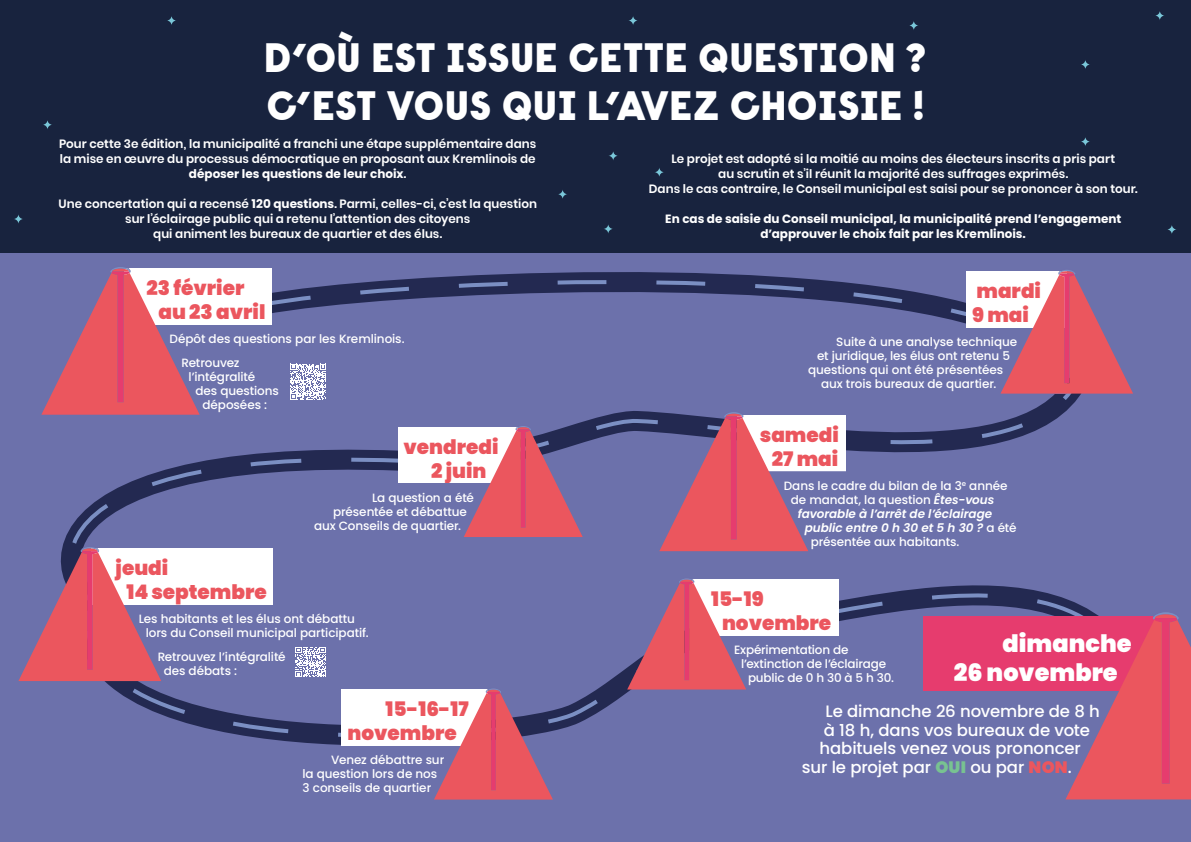
<style>
.page{position:relative;width:1191px;height:842px;background:#fff}
.page>*{position:absolute;margin:0;border:0;box-sizing:border-box;transform-origin:0 0}
.t1{font:40px/48px "Raisonne Pro Poster";letter-spacing:.01em;color:#fff}
.t2{font:900 24px/28.8px "Poppins";color:#fff}
.t3{font:900 20px/24px "Poppins";color:#eb565e}
.t4{font:500 16.5px "Poppins";letter-spacing:-.01em;color:#fff}
.t5{font:500 12px/14px "Poppins";letter-spacing:-.005em;color:#fff}
.t6{font:600 12px/15px "Poppins";color:#fff;text-align:center}
.t7{font:700 12px/15px "Poppins";color:#fff;text-align:center}
.t8{font:italic 600 12px "Poppins";letter-spacing:-.005em;color:#fff}
.s1{font-weight:700}
.s2{font-weight:600;font-style:italic}
.s3{font-weight:500;font-style:normal}
.s4{font-weight:900;color:#78c291}
.s5{font-weight:900;color:#eb565e}
</style>
<div class="page">
<div style="left:0;top:252px;width:1191px;height:590px;background:#6c71ab"></div>
<svg style="left:271px;top:268px;width:695px;height:57px"></svg>
<div style="left:0;top:0;width:1191px;height:252px;background:#18233e"></div>
<svg style="left:608px;top:151px;width:10px;height:10px"></svg>
<svg style="left:654px;top:167px;width:10px;height:10px"></svg>
<svg style="left:603px;top:224px;width:10px;height:10px"></svg>
<svg style="left:557px;top:189px;width:10px;height:10px"></svg>
<svg style="left:13px;top:214px;width:10px;height:10px"></svg>
<svg style="left:43px;top:120px;width:9px;height:10px"></svg>
<svg style="left:167px;top:16px;width:9px;height:10px"></svg>
<svg style="left:909px;top:21px;width:9px;height:9px"></svg>
<svg style="left:628px;top:16px;width:10px;height:10px"></svg>
<svg style="left:1080px;top:60px;width:10px;height:9px"></svg>
<svg style="left:1154px;top:11px;width:10px;height:10px"></svg>
<svg style="left:1080px;top:137px;width:10px;height:10px"></svg>
<svg style="left:1166px;top:225px;width:10px;height:9px"></svg>
<svg style="left:63px;top:449px;width:335px;height:96px"></svg>
<svg style="left:572px;top:394px;width:509px;height:49px"></svg>
<div style="left:398px;top:427px;width:120px;height:56px;background:#fff"></div>
<div style="left:308px;top:483px;width:210px;height:54px;background:#6c71ab"></div>
<svg style="left:464px;top:425px;width:119px;height:112px"></svg>
<svg style="left:659px;top:409px;width:391px;height:142px"></svg>
<svg style="left:553px;top:679px;width:73px;height:47px"></svg>
<div style="left:692px;top:579px;width:147px;height:57px;background:#fff"></div>
<svg style="left:612px;top:578px;width:134px;height:115px"></svg>
<svg style="left:839px;top:585px;width:352px;height:214px"></svg>
<div style="left:966px;top:271px;width:100px;height:57px;background:#fff"></div>
<div style="left:124px;top:268px;width:147px;height:57px;background:#fff"></div>
<svg style="left:290px;top:364px;width:36px;height:36px"></svg>
<svg style="left:41px;top:267px;width:159px;height:148px"></svg>
<svg style="left:18px;top:545px;width:535px;height:254px"></svg>
<svg style="left:1000px;top:270px;width:133px;height:124px"></svg>
<h1 class="t1" style="left:264px;top:33px;width:664px">D’OÙ EST ISSUE CETTE QUESTION ?<br>C’EST VOUS QUI L’AVEZ CHOISIE !</h1>
<p class="t6" style="left:649px;top:152px;width:490px">Le projet est adopté si la moitié au moins des électeurs inscrits a pris part<br>au scrutin et s’il réunit la majorité des suffrages exprimés.<br>Dans le cas contraire, le Conseil municipal est saisi pour se prononcer à son tour.</p>
<p class="t7" style="left:665px;top:211px;width:457px">En cas de saisie du Conseil municipal, la municipalité prend l’engagement d’approuver le choix fait par les Kremlinois.</p>
<p class="t6" style="left:59px;top:137px;width:479px">Pour cette 3e édition, la municipalité a franchi une étape supplémentaire dans la mise en œuvre du processus démocratique en proposant aux Kremlinois de <span class="s1">déposer les questions de leur choix</span>.</p>
<p class="t6" style="left:58px;top:196px;width:480px">Une concertation qui a recensé <span class="s1">120 questions</span>. Parmi, celles-ci, c’est la question sur l’éclairage public qui a retenu l’attention des citoyens<br>qui animent les bureaux de quartier et des élus.</p>
<h3 class="t3" style="left:158px;top:276px;width:108px;text-indent:-12px">23 février au 23 avril</h3>
<p class="t5" style="left:181px;top:327px;width:225px;line-height:23.9px;text-indent:-12px">Dépôt des questions par les Kremlinois.<br>Retrouvez</p>
<p class="t5" style="left:188px;top:370px;width:68px">l’intégralité</p>
<p class="t5" style="left:195px;top:384px;width:85px">des questions</p>
<p class="t5" style="left:202px;top:398px;width:66px">déposées :</p>
<h3 class="t3" style="left:127px;top:556px;width:142px;text-indent:-11px">jeudi<br>14 septembre</h3>
<h3 class="t3" style="left:431px;top:435px;width:69px;text-indent:-28px">vendredi<br>2 juin</h3>
<p class="t5" style="left:372px;top:490px;width:103px">La question a été</p>
<p class="t5" style="left:333px;top:504px;width:135px">présentée et débattue</p>
<p class="t5" style="left:314px;top:518px;width:149px">aux Conseils de quartier.</p>
<p class="t5" style="left:146px;top:612px;width:225px;text-indent:-7px">Les habitants et les élus ont débattu lors du Conseil municipal participatif.</p>
<p class="t5" style="left:164px;top:650px;width:123px;text-indent:-6px">Retrouvez l’intégralité des débats :</p>
<h3 class="t3" style="left:347px;top:697px;width:123px;text-indent:38px">15-16-17 novembre</h3>
<p class="t5" style="left:302px;top:753px;width:143px;text-indent:29px">Venez débattre sur la question lors de nos<br>3 conseils de quartier</p>
<h3 class="t3" style="left:972px;top:279px;width:70px">mardi<br>9 mai</h3>
<p class="t5" style="left:836px;top:335px;width:182px">Suite à une analyse technique</p>
<p class="t5" style="left:817px;top:349px;width:195px">et juridique, les élus ont retenu 5</p>
<p class="t5" style="left:808px;top:363px;width:196px">questions qui ont été présentées</p>
<p class="t5" style="left:821px;top:377px;width:177px">aux trois bureaux de quartier.</p>
<h3 class="t3" style="left:759px;top:423px;width:81px;text-align:center">samedi<br>27 mai</h3>
<p class="t5" style="left:783px;top:478px;width:225px">Dans le cadre du bilan de la 3<sup>e</sup> année</p>
<p class="t5" style="left:790px;top:492px;width:205px">de mandat, la question <span class="s2">Êtes-vous</span></p>
<p class="t8" style="left:797px;top:506px;width:196px">favorable à l’arrêt de l’éclairage</p>
<p class="t8" style="left:804px;top:520px;width:213px">public entre 0 h 30 et 5 h 30 ? <span class="s3">a été</span></p>
<p class="t5" style="left:810px;top:534px;width:150px">présentée aux habitants.</p>
<h3 class="t3" style="left:722px;top:587px;width:111px;text-indent:-11px">15-19 novembre</h3>
<p class="t5" style="left:734px;top:643px;width:116px">Expérimentation de</p>
<p class="t5" style="left:741px;top:657px;width:147px">l’extinction de l’éclairage</p>
<p class="t5" style="left:748px;top:671px;width:147px">public de 0 h 30 à 5 h 30.</p>
<h2 class="t2" style="left:953px;top:629px;width:179px;text-indent:49px">dimanche<br>26 novembre</h2>
<h3 class="t4" style="left:825px;top:701px;width:276px">Le dimanche 26 novembre de 8 h</h3>
<h3 class="t4" style="left:824px;top:720px;width:268px">à 18 h, dans vos bureaux de vote</h3>
<h3 class="t4" style="left:819px;top:739px;width:263px">habituels venez vous prononcer</h3>
<h3 class="t4" style="left:802px;top:758px;width:271px">sur le projet par <span class="s4">OUI</span> ou par <span class="s5">NON</span>.</h3>
</div>
